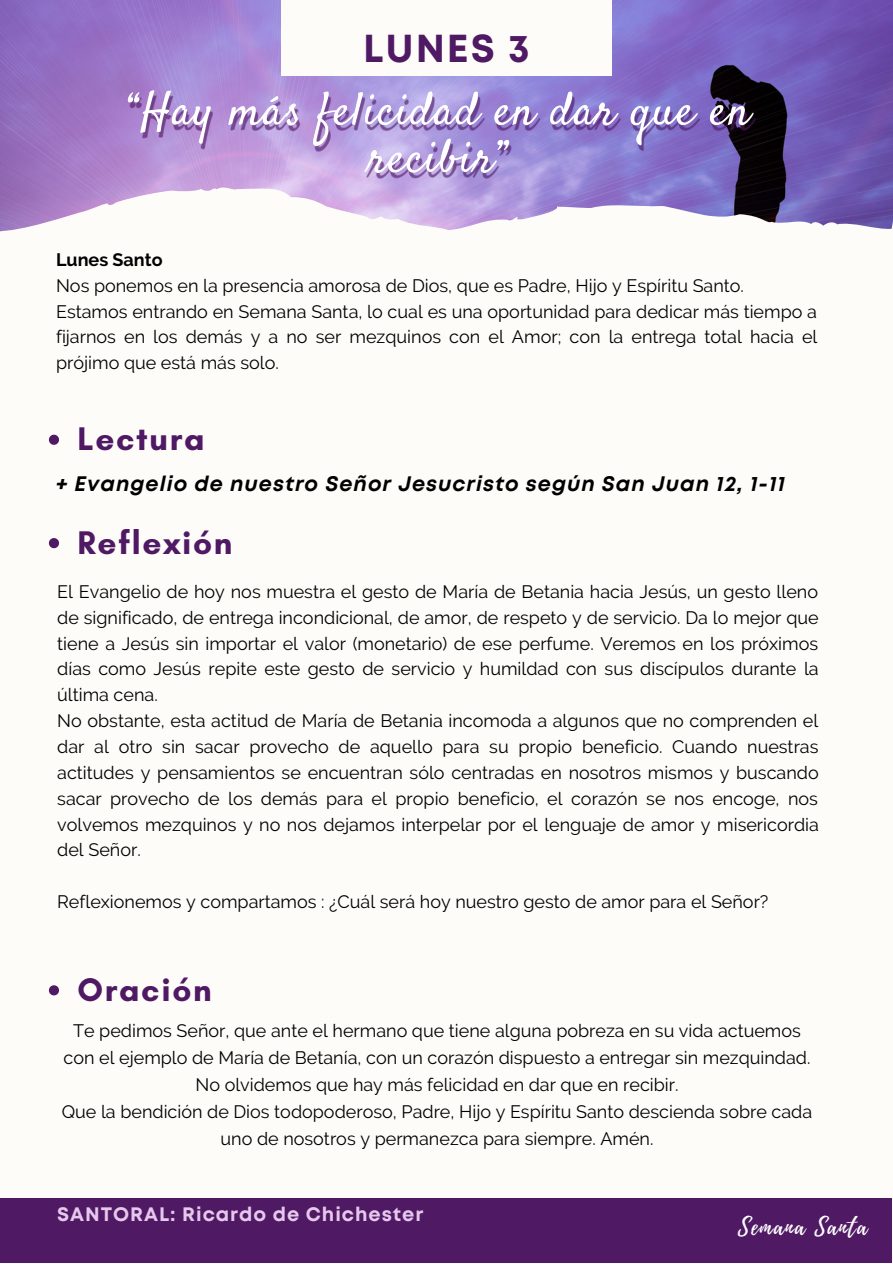
<style>
.page{position:relative;width:893px;height:1264px;background:#fff}
.page>*{position:absolute;margin:0;border:0;box-sizing:border-box;transform-origin:0 0}
.t1{font:700 39px "Mont";letter-spacing:.05em;color:#4f1964}
.t2{font:700 33.3px "Glacial Indifference";letter-spacing:.05em;color:#4f1964}
.t3{font:23.4px "Playlist Script";letter-spacing:.06em;color:#fff}
.t4{font:italic 700 21px "Mont";letter-spacing:.05em;color:#000}
.t5{font:700 19.5px "Mont";letter-spacing:.05em;color:#e6c8ec}
.t6{font:18px/25.8px "Raleway";color:#000}
.t7{font:700 18px "Raleway";color:#000}
</style>
<div class="page">
<div style="left:0;top:0;width:892px;height:1262px;background:#fdfcf9"></div>
<img style="left:0;top:0;width:892px;height:231px">
<div style="left:281px;top:0;width:330px;height:75px;background:#fdfcf9"></div>
<div style="left:0;top:1197px;width:891px;height:65px;background:#4f1964"></div>
<img style="left:125px;top:81px;width:634px;height:150px">
<svg style="left:49px;top:434px;width:10px;height:11px"></svg>
<svg style="left:49px;top:538px;width:10px;height:10px"></svg>
<svg style="left:49px;top:985px;width:10px;height:10px"></svg>
<h1 class="t1" style="left:363px;top:34px;width:168px">LUNES 3</h1>
<p class="t7" style="left:56px;top:249px;width:108px">Lunes Santo</p>
<p class="t6" style="left:56px;top:272px;width:762px">Nos ponemos en la presencia amorosa de Dios, que es Padre, Hijo y Espíritu Santo.<br>Estamos entrando en Semana Santa, lo cual es una oportunidad para dedicar más tiempo a fijarnos en los demás y a no ser mezquinos con el Amor; con la entrega total hacia el prójimo que está más solo.</p>
<h2 class="t2" style="left:77px;top:419px;width:129px">Lectura</h2>
<p class="t4" style="left:56px;top:476px;width:730px">+ Evangelio de nuestro Señor Jesucristo según San Juan 12, 1-11</p>
<h2 class="t2" style="left:77px;top:522px;width:156px">Reflexión</h2>
<p class="t6" style="left:57px;top:578px;width:763px">El Evangelio de hoy nos muestra el gesto de María de Betania hacia Jesús, un gesto lleno de significado, de entrega incondicional, de amor, de respeto y de servicio. Da lo mejor que tiene a Jesús sin importar el valor (monetario) de ese perfume. Veremos en los próximos días como Jesús repite este gesto de servicio y humildad con sus discípulos durante la última cena.<br>No obstante, esta actitud de María de Betania incomoda a algunos que no comprenden el dar al otro sin sacar provecho de aquello para su propio beneficio. Cuando nuestras actitudes y pensamientos se encuentran sólo centradas en nosotros mismos y buscando sacar provecho de los demás para el propio beneficio, el corazón se nos encoge, nos volvemos mezquinos y no nos dejamos interpelar por el lenguaje de amor y misericordia del Señor.</p>
<p class="t6" style="left:57px;top:889px;width:712px">Reflexionemos y compartamos : ¿Cuál será hoy nuestro gesto de amor para el Señor?</p>
<h2 class="t2" style="left:77px;top:969px;width:136px">Oración</h2>
<p class="t6" style="left:62px;top:1017px;width:751px;line-height:27px;text-align:center">Te pedimos Señor, que ante el hermano que tiene alguna pobreza en su vida actuemos con el ejemplo de María de Betanía, con un corazón dispuesto a entregar sin mezquindad.<br>No olvidemos que hay más felicidad en dar que en recibir.<br>Que la bendición de Dios todopoderoso, Padre, Hijo y Espíritu Santo descienda sobre cada uno de nosotros y permanezca para siempre. Amén.</p>
<p class="t5" style="left:57px;top:1206px;width:367px">SANTORAL: Ricardo de Chichester</p>
<p class="t3" style="left:737px;top:1210px;width:131px">Semana Santa</p>
</div>
